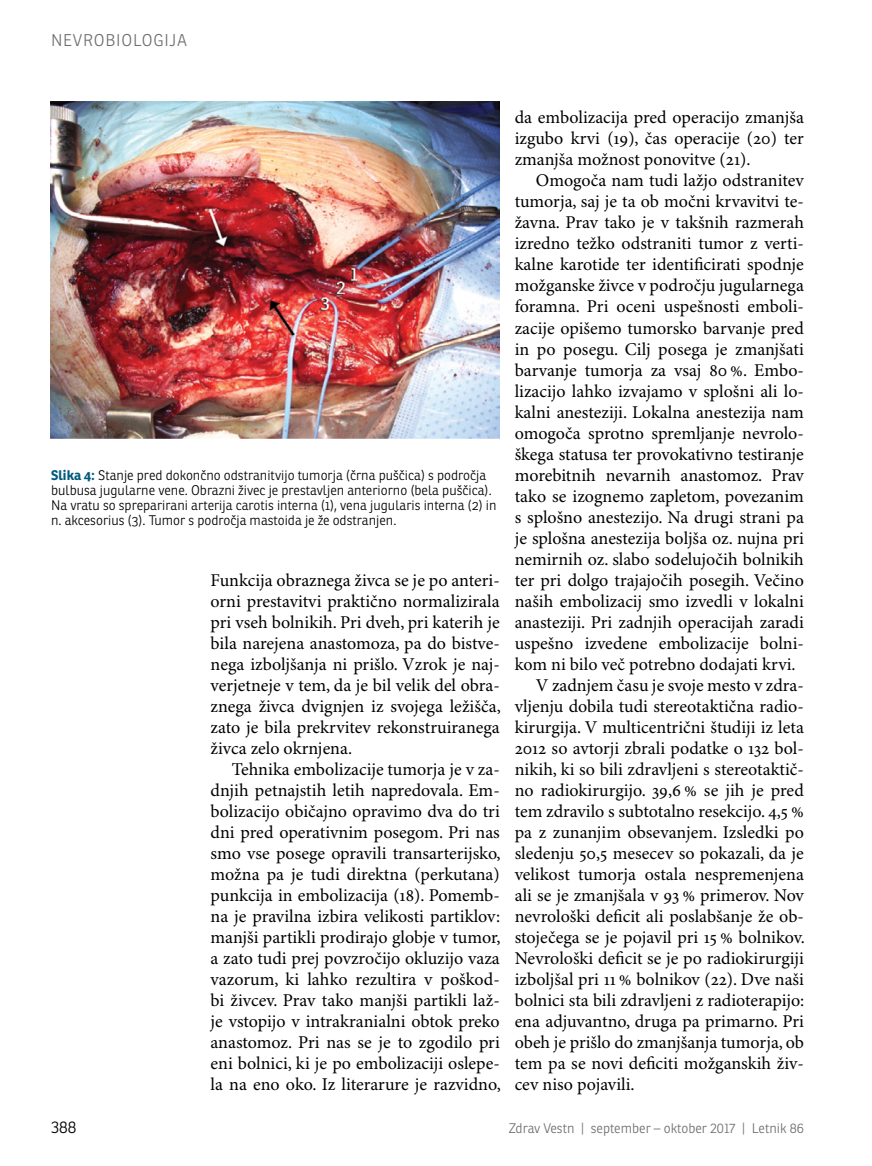
<style>
.page{position:relative;width:872px;height:1166px;background:#fff}
.page>*{position:absolute;margin:0;border:0;box-sizing:border-box;transform-origin:0 0}
.t1{font:18px/21px "Minion Pro";color:#000;text-align:justify}
.t2{font:300 16.5px "Ronnia";letter-spacing:.05em;color:#6d6e71}
.t3{font:300 16.5px "Ronnia";color:#000}
.t4{font:300 13.5px/15px "Ronnia";color:#000}
.t5{font:300 13.5px "Ronnia";color:#6d6e71}
.s1{font-weight:700;color:#005b7f}
</style>
<div class="page">
<img style="left:51px;top:101px;width:449px;height:337px">
<p class="t2" style="left:51px;top:30px;width:137px">N evrobi ologija</p>
<p class="t4" style="left:51px;top:468px;width:447px"><span class="s1">Slika 4:</span> Stanje pred dokončno odstranitvijo tumorja (črna puščica) s področja bulbusa jugularne vene. Obrazni živec je prestavljen anteriorno (bela puščica).<br>N a vratu so spreparirani arterija carotis interna (1), vena jugularis interna (2) in n. akcesorius (3). Tumor s področja mastoida je že odstranjen.</p>
<p class="t1" style="left:210px;top:570px;width:292px">Funkcija obraznega živca se je po anteri&shy;orni prestavitvi praktično normalizirala pri vseh bolnikih. Pri dveh, pri katerih je bila narejena anastomoza, pa do bistve&shy;nega izboljšanja ni prišlo. Vzrok je naj&shy;verjetneje v tem, da je bil velik del obra&shy;znega živca dvignjen iz svojega ležišča, zato je bila prekrvitev rekonstruiranega živca zelo okrnjena.</p>
<p class="t1" style="left:210px;top:759px;width:292px;text-indent:21px">Tehnika embolizacije tumorja je v za&shy;dnjih petnajstih letih napredovala. Em&shy;bolizacijo običajno opravimo dva do tri dni pred operativnim posegom. Pri nas smo vse posege opravili transarterijsko, možna pa je tudi direktna (perkutana) punkcija in embolizacija (18). Pomemb&shy;na je pravilna izbira velikosti partiklov: manjši partikli prodirajo globje v tumor, a zato tudi prej povzročijo okluzijo vaza vazorum, ki lahko rezultira v poškod&shy;bi živcev. Prav tako manjši partikli laž&shy;je vstopijo v intrakranialni obtok preko anastomoz. Pri nas se je to zgodilo pri eni bolnici, ki je po embolizaciji oslepe&shy;la na eno oko. Iz literarure je razvidno,</p>
<p class="t1" style="left:514px;top:108px;width:291px">da embolizacija pred operacijo zmanjša izgubo krvi (19), čas operacije (20) ter zmanjša možnost ponovitve (21).</p>
<p class="t1" style="left:536px;top:171px;width:269px">Omogoča nam tudi lažjo odstranitev</p>
<p class="t1" style="left:514px;top:192px;width:291px">tumorja, saj je ta ob močni krvavitvi te-</p>
<p class="t1" style="left:514px;top:213px;width:291px">žavna. Prav tako je v takšnih razmerah</p>
<p class="t1" style="left:514px;top:234px;width:291px">izredno težko odstraniti tumor z verti-</p>
<p class="t1" style="left:514px;top:255px;width:291px">kalne karotide ter identificirati spodnje</p>
<p class="t1" style="left:514px;top:276px;width:291px">možganske živce v področju jugularnega</p>
<p class="t1" style="left:514px;top:297px;width:291px">foramna. Pri oceni uspešnosti emboli-</p>
<p class="t1" style="left:514px;top:318px;width:291px">zacije opišemo tumorsko barvanje pred</p>
<p class="t1" style="left:514px;top:339px;width:291px">in po posegu. Cilj posega je zmanjšati</p>
<p class="t1" style="left:514px;top:360px;width:291px">barvanje tumorja za vsaj 80 %. Embo-</p>
<p class="t1" style="left:514px;top:381px;width:291px">lizacijo lahko izvajamo v splošni ali lo-</p>
<p class="t1" style="left:514px;top:402px;width:291px">kalni anesteziji. Lokalna anestezija nam</p>
<p class="t1" style="left:514px;top:423px;width:291px">omogoča sprotno spremljanje nevrolo-</p>
<p class="t1" style="left:514px;top:444px;width:291px">škega statusa ter provokativno testiranje</p>
<p class="t1" style="left:514px;top:465px;width:291px">morebitnih nevarnih anastomoz. Prav</p>
<p class="t1" style="left:514px;top:486px;width:291px">tako se izognemo zapletom, povezanim</p>
<p class="t1" style="left:514px;top:507px;width:291px">s splošno anestezijo. Na drugi strani pa</p>
<p class="t1" style="left:514px;top:528px;width:291px">je splošna anestezija boljša oz. nujna pri</p>
<p class="t1" style="left:514px;top:549px;width:291px">nemirnih oz. slabo sodelujočih bolnikih</p>
<p class="t1" style="left:514px;top:570px;width:291px">ter pri dolgo trajajočih posegih. Večino</p>
<p class="t1" style="left:514px;top:591px;width:291px">naših embolizacij smo izvedli v lokalni</p>
<p class="t1" style="left:514px;top:612px;width:291px">anasteziji. Pri zadnjih operacijah zaradi</p>
<p class="t1" style="left:514px;top:633px;width:291px">uspešno izvedene embolizacije bolni-</p>
<p class="t1" style="left:514px;top:654px;width:282px">kom ni bilo več potrebno dodajati krvi.</p>
<p class="t1" style="left:536px;top:675px;width:269px">V zadnjem času je svoje mesto v zdra-</p>
<p class="t1" style="left:514px;top:696px;width:291px">vljenju dobila tudi stereotaktična radio-</p>
<p class="t1" style="left:514px;top:717px;width:291px">kirurgija. V multicentrični študiji iz leta</p>
<p class="t1" style="left:514px;top:738px;width:291px">2012 so avtorji zbrali podatke o 132 bol-</p>
<p class="t1" style="left:514px;top:759px;width:291px">nikih, ki so bili zdravljeni s stereotaktič-</p>
<p class="t1" style="left:514px;top:780px;width:291px">no radiokirurgijo. 39,6 % se jih je pred</p>
<p class="t1" style="left:514px;top:801px;width:291px">tem zdravilo s subtotalno resekcijo. 4,5 %</p>
<p class="t1" style="left:514px;top:822px;width:291px">pa z zunanjim obsevanjem. Izsledki po</p>
<p class="t1" style="left:514px;top:843px;width:291px">sledenju 50,5 mesecev so pokazali, da je</p>
<p class="t1" style="left:514px;top:864px;width:291px">velikost tumorja ostala nespremenjena</p>
<p class="t1" style="left:514px;top:885px;width:291px">ali se je zmanjšala v 93 % primerov. Nov</p>
<p class="t1" style="left:514px;top:906px;width:291px">nevrološki deficit ali poslabšanje že ob-</p>
<p class="t1" style="left:514px;top:927px;width:292px">stoječega se je pojavil pri 15 % bolnikov.</p>
<p class="t1" style="left:514px;top:948px;width:291px">Nevrološki deficit se je po radiokirurgiji</p>
<p class="t1" style="left:514px;top:969px;width:291px">izboljšal pri 11 % bolnikov (22). Dve naši</p>
<p class="t1" style="left:514px;top:990px;width:291px">bolnici sta bili zdravljeni z radioterapijo:</p>
<p class="t1" style="left:514px;top:1011px;width:291px">ena adjuvantno, druga pa primarno. Pri</p>
<p class="t1" style="left:514px;top:1032px;width:291px">obeh je prišlo do zmanjšanja tumorja, ob</p>
<p class="t1" style="left:514px;top:1053px;width:291px">tem pa se novi deficiti možganskih živ-</p>
<p class="t1" style="left:514px;top:1074px;width:121px">cev niso pojavili.</p>
<p class="t3" style="left:51px;top:1116px;width:27px">388</p>
<p class="t5" style="left:508px;top:1119px;width:297px">Zdrav Vestn | september – oktober 2017 | Letnik 86</p>
</div>
